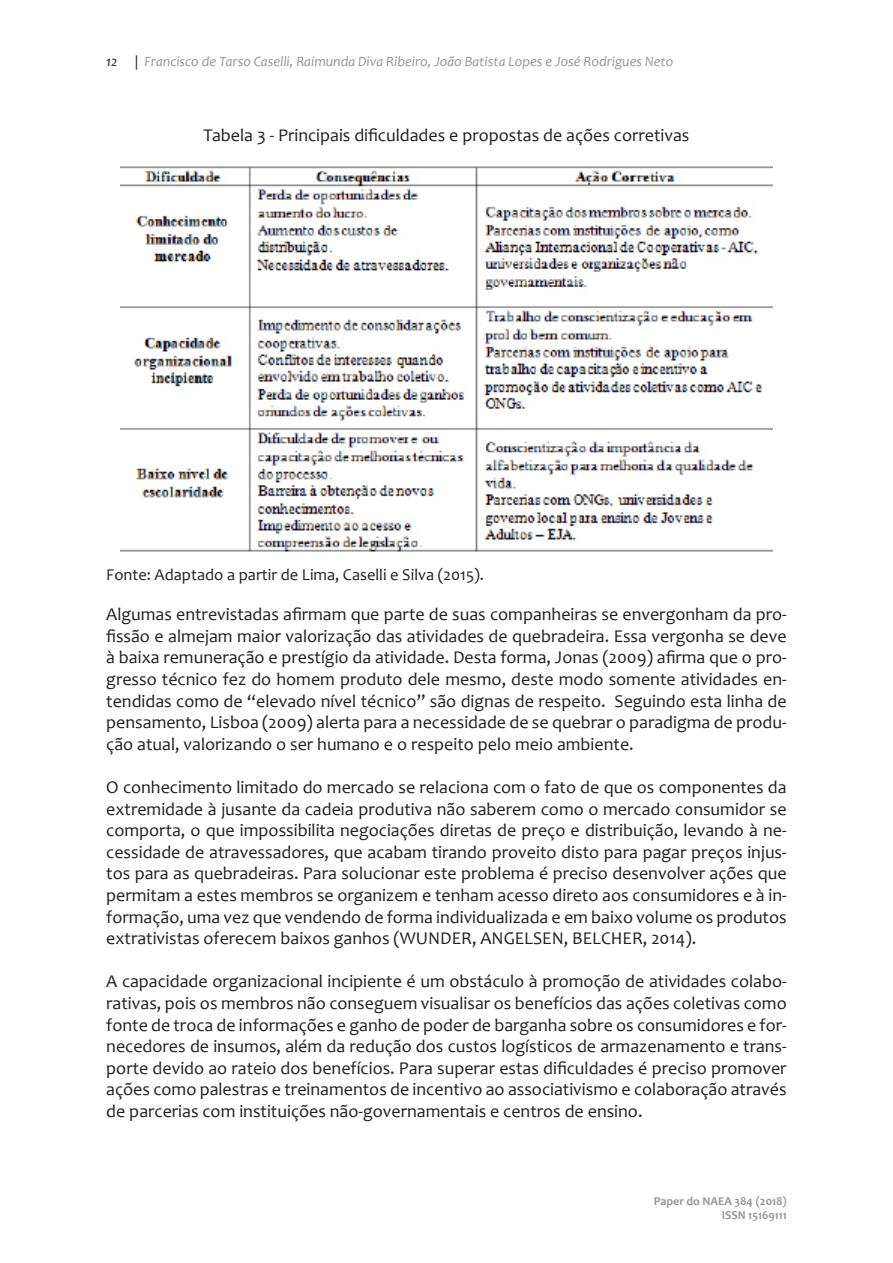
<style>
.page{position:relative;width:893px;height:1263px;background:#fff}
.page>*{position:absolute;margin:0;border:0;box-sizing:border-box;transform-origin:0 0}
.t1{font:18px/21.6px "Candara";color:#231f20;text-align:justify}
.t2{font:16.5px "Candara";color:#231f20}
.t3{font:italic 14.25px "Candara";color:#939598}
.t4{font:700 12px/14.4px "Candara";color:#939598;text-align:right}
.s1{color:#231f20}
</style>
<div class="page">
<img style="left:121px;top:166px;width:651px;height:386px">
<p class="t3" style="left:106px;top:52px;width:569px"><span class="s1">12 |</span> Francisco de Tarso Caselli, Raimunda Diva Ribeiro, João Batista Lopes e José Rodrigues Neto</p>
<p class="t1" style="left:204px;top:124px;width:487px">Tabela 3 - Principais dificuldades e propostas de ações corretivas</p>
<p class="t2" style="left:106px;top:565px;width:379px">Fonte: Adaptado a partir de Lima, Caselli e Silva (2015).</p>
<p class="t1" style="left:106px;top:603px;width:682px">Algumas entrevistadas afirmam que parte de suas companheiras se envergonham da pro&shy;fissão e almejam maior valorização das atividades de quebradeira. Essa vergonha se deve à baixa remuneração e prestígio da atividade. Desta forma, Jonas (2009) afirma que o pro&shy;gresso técnico fez do homem produto dele mesmo, deste modo somente atividades en&shy;tendidas como de “elevado nível técnico” são dignas de respeito. Seguindo esta linha de pensamento, Lisboa (2009) alerta para a necessidade de se quebrar o paradigma de produ&shy;ção atual, valorizando o ser humano e o respeito pelo meio ambiente.</p>
<p class="t1" style="left:106px;top:776px;width:682px">O conhecimento limitado do mercado se relaciona com o fato de que os componentes da extremidade à jusante da cadeia produtiva não saberem como o mercado consumidor se comporta, o que impossibilita negociações diretas de preço e distribuição, levando à ne&shy;cessidade de atravessadores, que acabam tirando proveito disto para pagar preços injus&shy;tos para as quebradeiras. Para solucionar este problema é preciso desenvolver ações que permitam a estes membros se organizem e tenham acesso direto aos consumidores e à in&shy;formação, uma vez que vendendo de forma individualizada e em baixo volume os produtos extrativistas oferecem baixos ganhos (WUNDER, ANGELSEN, BELCHER, 2014).</p>
<p class="t1" style="left:106px;top:970px;width:682px">A capacidade organizacional incipiente é um obstáculo à promoção de atividades colabo&shy;rativas, pois os membros não conseguem visualisar os benefícios das ações coletivas como</p>
<p class="t1" style="left:106px;top:1014px;width:682px">fonte de troca de informações e ganho de poder de barganha sobre os consumidores e for&shy;necedores de insumos, além da redução dos custos logísticos de armazenamento e trans&shy;porte devido ao rateio dos benefícios. Para superar estas dificuldades é preciso promover ações como palestras e treinamentos de incentivo ao associativismo e colaboração através de parcerias com instituições não-governamentais e centros de ensino.</p>
<p class="t4" style="left:654px;top:1193px;width:134px">Paper do NAEA 384 (2018)<br>ISSN 15169111</p>
</div>
